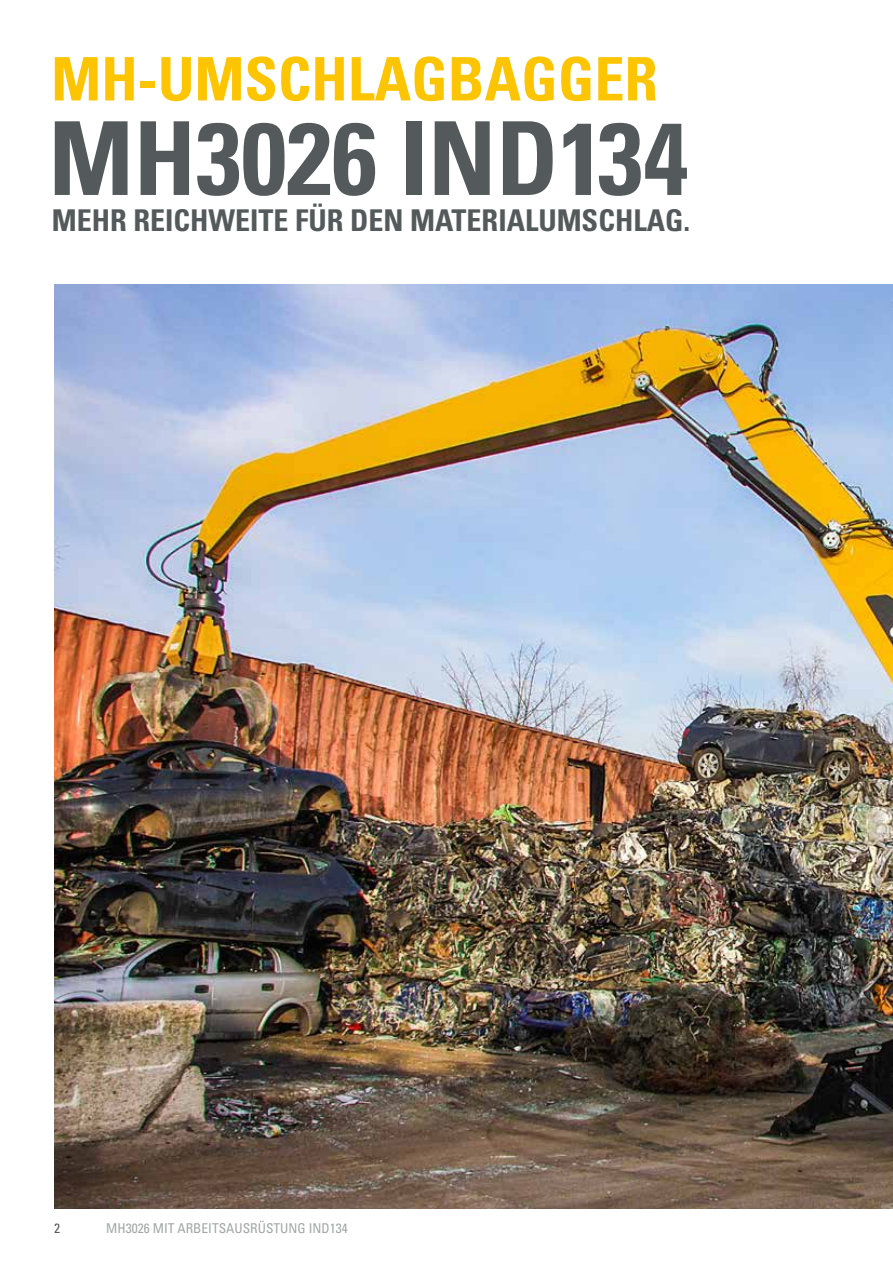
<style>
.page{position:relative;width:893px;height:1263px;background:#fff}
.page>*{position:absolute;margin:0;border:0;box-sizing:border-box;transform-origin:0 0}
.t1{font:700 condensed 102px "Univers";color:#545a5b}
.t2{font:700 condensed 60px "Univers";color:#fcc500}
.t3{font:700 condensed 30px "Univers";color:#545a5b}
.t4{font:condensed 13.5px "Univers";color:#a4a5a5}
.t5{font:condensed 13.5px "Univers";color:#545a5b}
</style>
<div class="page">
<img style="left:54px;top:285px;width:839px;height:924px">
<h2 class="t2" style="left:51px;top:42px;width:608px">MH-UMSCHLAGBAGGER</h2>
<h1 class="t1" style="left:49px;top:96px;width:641px">MH3026 IND134</h1>
<p class="t3" style="left:52px;top:202px;width:640px">MEHR REICHWEITE FÜR DEN MATERIALUMSCHLAG.</p>
<p class="t5" style="left:54px;top:1219px;width:7px">2</p>
<p class="t4" style="left:106px;top:1219px;width:243px">MH3026 MIT ARBEITSAUSRÜSTUNG IND134</p>
</div>
